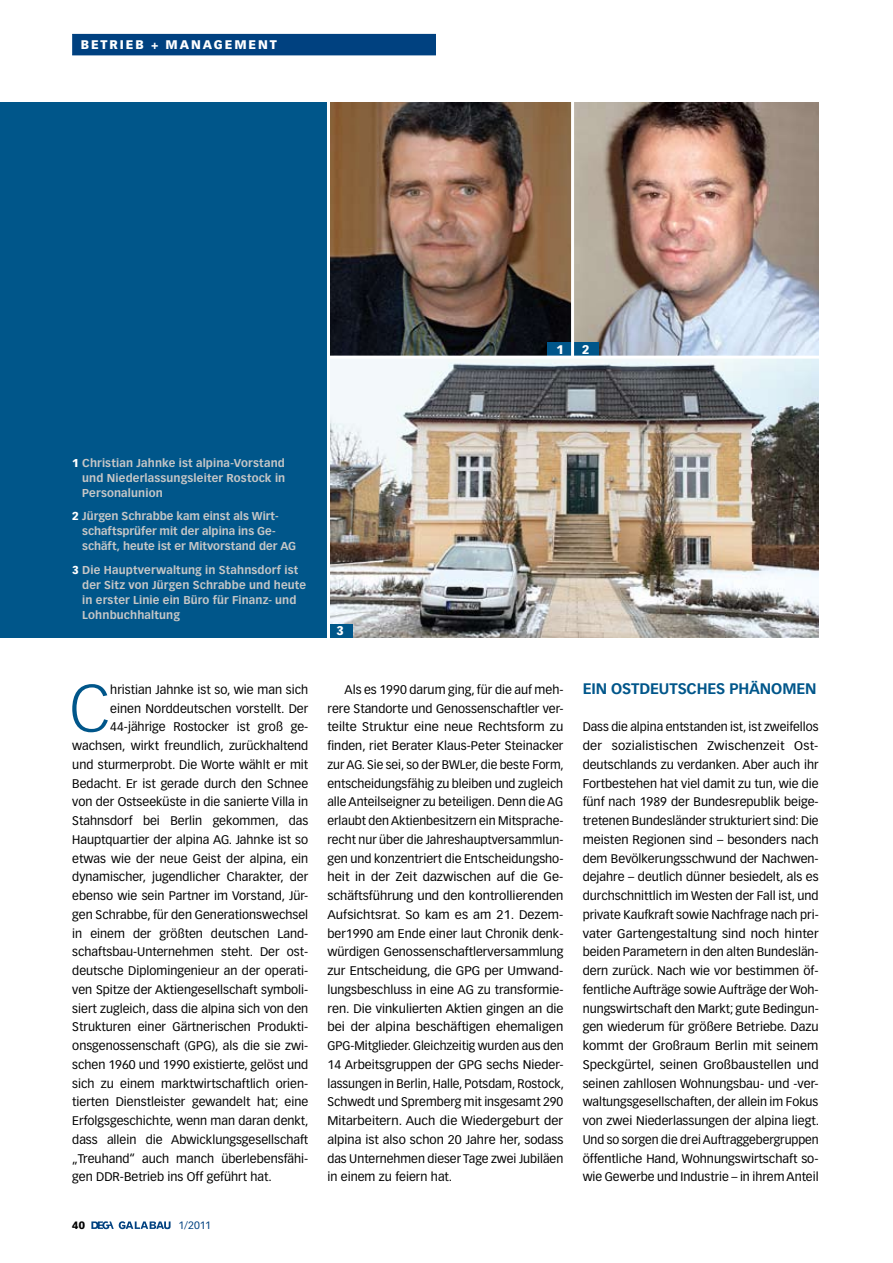
<style>
.page{position:relative;width:893px;height:1263px;background:#fff}
.page>*{position:absolute;margin:0;border:0;box-sizing:border-box;transform-origin:0 0}
.t1{font:300 64.95px "Vectora LT Std";color:#00568a}
.t2{font:700 15px "Vectora LT Std";letter-spacing:-.005em;color:#00568a}
.t3{font:12.3px/18.8px "Vectora LT Std";color:#000;text-align:justify}
.t4{font:900 12.3px "Vectora LT Std";letter-spacing:.155em;color:#fff}
.t5{font:700 11.25px/15px "Vectora LT Std";letter-spacing:.01em;color:#c5c6c6}
.t6{font:10.5px "Vectora LT Std";color:#004180}
.t7{font:900 10.5px "Vectora LT Std";color:#000}
.s1{font-weight:900;color:#fff}
</style>
<div class="page">
<div style="left:0;top:102px;width:327px;height:536px;background:#00568a"></div>
<img style="left:330px;top:102px;width:241px;height:254px">
<img style="left:574px;top:102px;width:245px;height:254px">
<img style="left:330px;top:359px;width:489px;height:279px">
<div style="left:73px;top:34px;width:362px;height:21px;background:#004180"></div>
<svg style="left:91px;top:1221px;width:80px;height:8px"></svg>
<div style="left:547px;top:343px;width:26px;height:13px;background:#00568a"></div>
<div style="left:573px;top:343px;width:25px;height:13px;background:#00568a"></div>
<div style="left:327px;top:624px;width:26px;height:14px;background:#00568a"></div>
<hr style="left:327px;top:84px;width:3px;height:572px;background:#fff">
<hr style="left:571px;top:84px;width:3px;height:272px;background:#fff">
<p class="t4" style="left:81px;top:37px;width:198px">BETRIEB + MANAGEMENT</p>
<p class="t4" style="left:557px;top:342px;width:9px">1</p>
<p class="t4" style="left:582px;top:342px;width:9px">2</p>
<p class="t5" style="left:82px;top:455px;width:205px;text-align:justify;text-indent:-10px"><span class="s1">1</span> Christian Jahnke ist alpina-Vorstand und Niederlassungsleiter Rostock in Personalunion</p>
<p class="t5" style="left:82px;top:509px;width:215px;text-indent:-10px"><span class="s1">2</span> Jürgen Schrabbe kam einst als Wirt&shy;schaftsprüfer mit der alpina ins Ge&shy;schäft, heute ist er Mitvorstand der AG</p>
<p class="t5" style="left:82px;top:562px;width:225px;text-indent:-10px"><span class="s1">3</span> Die Hauptverwaltung in Stahnsdorf ist der Sitz von Jürgen Schrabbe und heute in erster Linie ein Büro für Finanz- und Lohnbuchhaltung</p>
<h1 class="t1" style="left:69px;top:671px;width:42px">C</h1>
<p class="t3" style="left:110px;top:680px;width:199px">hristian Jahnke ist so, wie man sich</p>
<p class="t3" style="left:110px;top:699px;width:199px">einen Norddeutschen vorstellt. Der</p>
<p class="t3" style="left:110px;top:718px;width:199px">44-jährige Rostocker ist groß ge-</p>
<p class="t3" style="left:72px;top:736px;width:238px">wachsen, wirkt freundlich, zurückhaltend</p>
<p class="t3" style="left:72px;top:755px;width:237px">und sturmerprobt. Die Worte wählt er mit</p>
<p class="t3" style="left:72px;top:774px;width:237px">Bedacht. Er ist gerade durch den Schnee</p>
<p class="t3" style="left:72px;top:793px;width:238px">von der Ostseeküste in die sanierte Villa in</p>
<p class="t3" style="left:72px;top:811px;width:238px">Stahnsdorf bei Berlin gekommen, das</p>
<p class="t3" style="left:72px;top:830px;width:237px">Hauptquartier der alpina AG. Jahnke ist so</p>
<p class="t3" style="left:72px;top:849px;width:237px">etwas wie der neue Geist der alpina, ein</p>
<p class="t3" style="left:72px;top:868px;width:237px">dynamischer, jugendlicher Charakter, der</p>
<p class="t3" style="left:72px;top:886px;width:237px">ebenso wie sein Partner im Vorstand, Jür-</p>
<p class="t3" style="left:72px;top:905px;width:237px">gen Schrabbe, für den Generationswechsel</p>
<p class="t3" style="left:72px;top:924px;width:238px">in einem der größten deutschen Land-</p>
<p class="t3" style="left:72px;top:943px;width:238px">schaftsbau-Unternehmen steht. Der ost-</p>
<p class="t3" style="left:72px;top:961px;width:237px">deutsche Diplomingenieur an der operati-</p>
<p class="t3" style="left:72px;top:980px;width:237px">ven Spitze der Aktiengesellschaft symboli-</p>
<p class="t3" style="left:72px;top:999px;width:237px">siert zugleich, dass die alpina sich von den</p>
<p class="t3" style="left:72px;top:1018px;width:237px">Strukturen einer Gärtnerischen Produkti-</p>
<p class="t3" style="left:72px;top:1036px;width:237px">onsgenossenschaft (GPG), als die sie zwi-</p>
<p class="t3" style="left:72px;top:1055px;width:237px">schen 1960 und 1990 existierte, gelöst und</p>
<p class="t3" style="left:72px;top:1074px;width:237px">sich zu einem marktwirtschaftlich orien-</p>
<p class="t3" style="left:72px;top:1093px;width:237px">tierten Dienstleister gewandelt hat; eine</p>
<p class="t3" style="left:72px;top:1111px;width:238px">Erfolgsgeschichte, wenn man daran denkt,</p>
<p class="t3" style="left:72px;top:1130px;width:238px">dass allein die Abwicklungsgesellschaft</p>
<p class="t3" style="left:72px;top:1149px;width:238px">„Treuhand“ auch manch überlebensfähi-</p>
<p class="t3" style="left:72px;top:1167px;width:201px">gen DDR-Betrieb ins Off geführt hat.</p>
<p class="t7" style="left:72px;top:1218px;width:14px">40</p>
<p class="t6" style="left:179px;top:1219px;width:34px">1/2011</p>
<p class="t4" style="left:337px;top:623px;width:9px">3</p>
<p class="t3" style="left:327px;top:680px;width:238px;text-indent:17px">Als es 1990 darum ging, für die auf meh&shy;rere Standorte und Genossenschaftler ver&shy;teilte Struktur eine neue Rechtsform zu finden, riet Berater Klaus-Peter Steinacker zur AG. Sie sei, so der BWLer, die beste Form, entscheidungsfähig zu bleiben und zugleich alle Anteilseigner zu beteiligen. Denn die AG erlaubt den Aktienbesitzern ein Mitsprache&shy;recht nur über die Jahreshauptversammlun&shy;gen und konzentriert die Entscheidungsho&shy;heit in der Zeit dazwischen auf die Ge&shy;schäftsführung und den kontrollierenden Aufsichtsrat. So kam es am 21. Dezem&shy;ber1990 am Ende einer laut Chronik denk&shy;würdigen Genossenschaftlerversammlung zur Entscheidung, die GPG per Umwand&shy;lungsbeschluss in eine AG zu transformie&shy;ren. Die vinkulierten Aktien gingen an die bei der alpina beschäftigen ehemaligen GPG-Mitglieder. Gleichzeitig wurden aus den 14 Arbeitsgruppen der GPG sechs Nieder&shy;lassungen in Berlin, Halle, Potsdam, Rostock, Schwedt und Spremberg mit insgesamt 290<br>Mitarbeitern. Auch die Wiedergeburt der alpina ist also schon 20 Jahre her, sodass das Unternehmen dieser Tage zwei Jubiläen in einem zu feiern hat.</p>
<p class="t2" style="left:583px;top:679px;width:235px">Ein ostdeutsches Phänomen</p>
<p class="t3" style="left:583px;top:718px;width:238px">Dass die alpina entstanden ist, ist zweifellos der sozialistischen Zwischenzeit Ost&shy;deutschlands zu verdanken. Aber auch ihr Fortbestehen hat viel damit zu tun, wie die fünf nach 1989 der Bundesrepublik beige&shy;tretenen Bundesländer strukturiert sind: Die meisten Regionen sind – besonders nach dem Bevölkerungsschwund der Nachwen&shy;dejahre – deutlich dünner besiedelt, als es durchschnittlich im Westen der Fall ist, und private Kaufkraft sowie Nachfrage nach pri&shy;vater Gartengestaltung sind noch hinter beiden Parametern in den alten Bundeslän&shy;dern zurück. Nach wie vor bestimmen öf&shy;fentliche Aufträge sowie Aufträge der Woh&shy;nungswirtschaft den Markt; gute Bedingun&shy;gen wiederum für größere Betriebe. Dazu kommt der Großraum Berlin mit seinem Speckgürtel, seinen Großbaustellen und seinen zahllosen Wohnungsbau- und -ver&shy;waltungsgesellschaften, der allein im Fokus von zwei Niederlassungen der alpina liegt.<br>Und so sorgen die drei Auftraggebergruppen öffentliche Hand, Wohnungswirtschaft so&shy;wie Gewerbe und Industrie – in ihrem Anteil</p>
</div>
